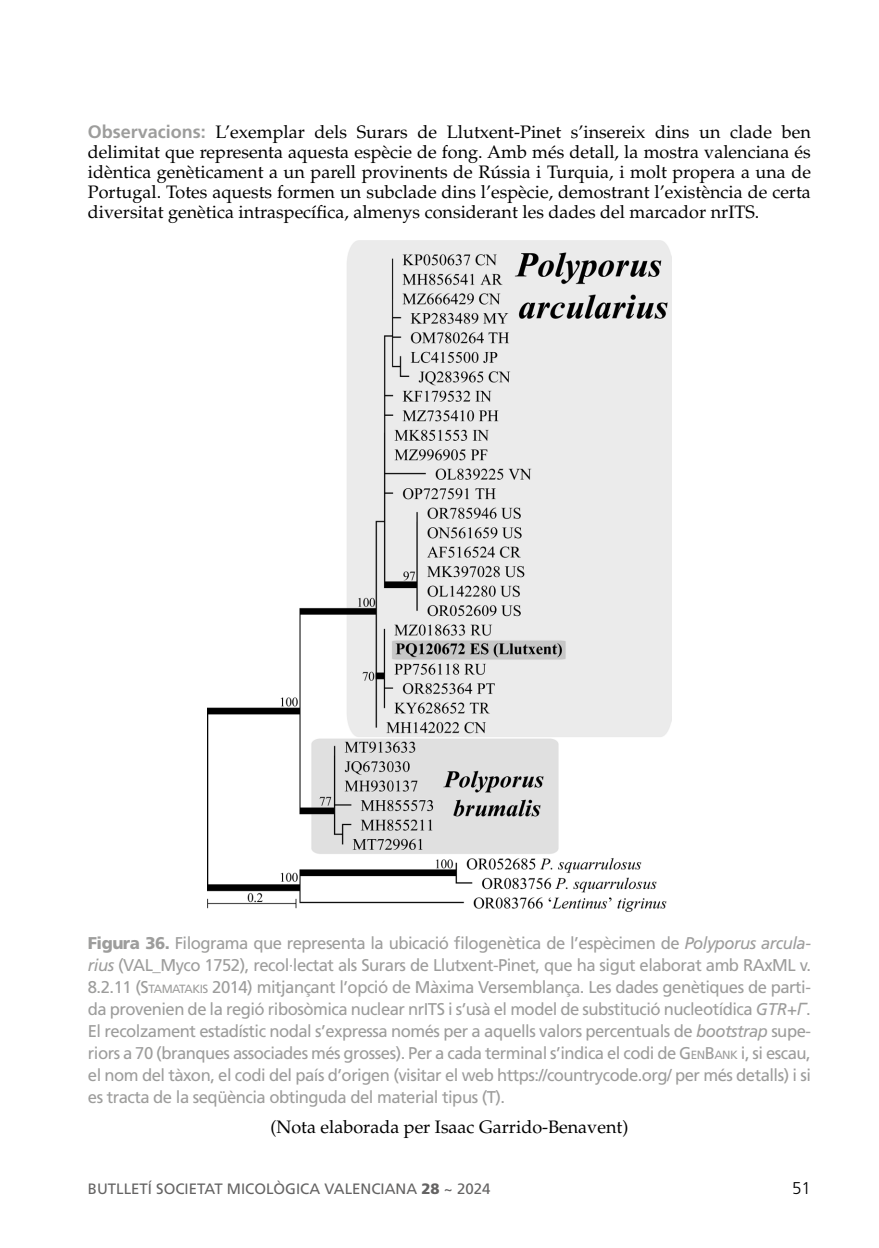
<style>
.page{position:relative;width:879px;height:1248px;background:#fff}
.page>*{position:absolute;margin:0;border:0;box-sizing:border-box;transform-origin:0 0}
.t1{font:18px/19.8px "Palatino LT Std";color:#000;text-align:justify}
.t2{font:17px/22px "Frutiger LT Std";letter-spacing:-.03em;color:#9d9d9c;text-align:justify}
.t3{font:300 17px "Frutiger LT Std";color:#000}
.t4{font:15px "Frutiger LT Std";color:#646363}
.s1{font-family:"Frutiger LT Std";font-weight:700;color:#9d9d9c}
.s2{font-weight:900}
.s3{font-style:italic}
.s4{font-style:inherit}
.s5{font-size:11.8px}
.s6{font-family:"Arial";font-style:italic}
</style>
<div class="page">
<img style="left:207px;top:240px;width:464px;height:672px">
<p class="t1" style="left:88px;top:123px;width:724px"><span class="s1">Observacions:</span> L’exemplar dels Surars de Llutxent-Pinet s’insereix dins un clade ben delimitat que representa aquesta espècie de fong. Amb més detall, la mostra valenciana és idèntica genèticament a un parell provinents de Rússia i Turquia, i molt propera a una de Portugal. Totes aquests formen un subclade dins l’espècie, demostrant l’existència de certa diversitat genètica intraspecífica, almenys considerant les dades del marcador nrITS.</p>
<p class="t2" style="left:88px;top:932px;width:724px"><span class="s2">Figura 36.</span> Filograma que representa la ubicació filogenètica de l’espècimen de <span class="s3">Polyporus arcula&shy;rius</span> (VAL_Myco 1752), recol·lectat als Surars de Llutxent-Pinet, que ha sigut elaborat amb RAxML v.<br>8.2.11 (<span class="s4">S</span><span class="s5">TAMATAKIS</span> 2014) mitjançant l’opció de Màxima Versemblança. Les dades genètiques de parti&shy;da provenien de la regió ribosòmica nuclear nrITS i s’usà el model de substitució nucleotídica <span class="s3">GTR</span>+<span class="s6">Γ</span>.<br>El recolzament estadístic nodal s’expressa només per a aquells valors percentuals de <span class="s3">bootstrap</span> supe&shy;riors a 70 (branques associades més grosses). Per a cada terminal s’indica el codi de <span class="s4">G</span><span class="s5">EN</span><span class="s4">B</span><span class="s5">ANK</span> i, si escau, el nom del tàxon, el codi del país d’origen (visitar el web https://countrycode.org/ per més detalls) i si es tracta de la seqüència obtinguda del material tipus (T).</p>
<p class="t1" style="left:270px;top:1117px;width:359px">(Nota elaborada per Isaac Garrido-Benavent)</p>
<p class="t4" style="left:88px;top:1179px;width:404px">BUTLLETÍ SOCIETAT MICOLÒGICA VALENCIANA <span class="s2">28</span> ~ 2024</p>
<p class="t3" style="left:792px;top:1177px;width:20px">51</p>
</div>
